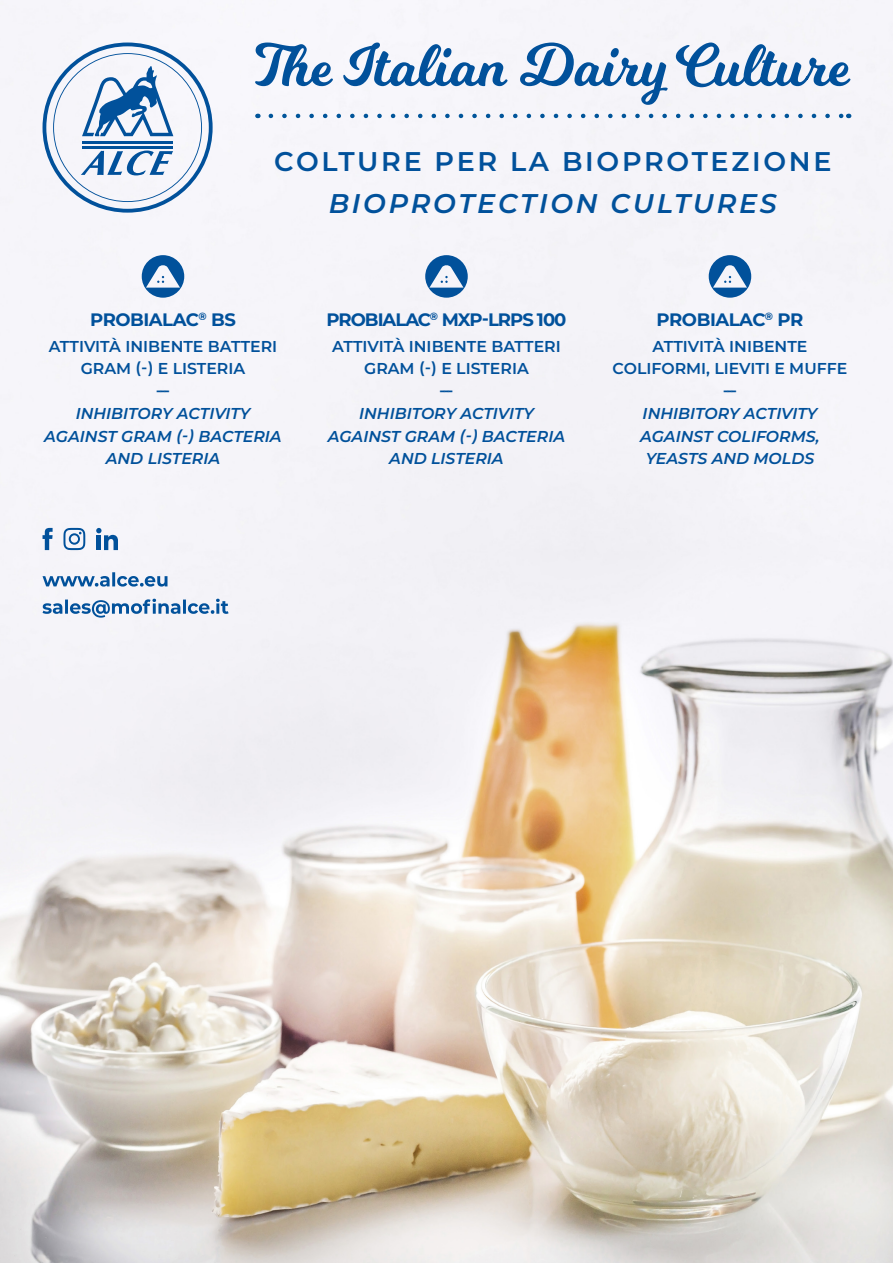
<style>
.page{position:relative;width:893px;height:1263px;background:#fff}
.page>*{position:absolute;margin:0;border:0;box-sizing:border-box;transform-origin:0 0}
.skew_text_01{font:600 27px "Montserrat";letter-spacing:.1em;color:#01519b}
.skew_text_01-2{font:italic 600 27px "Montserrat";letter-spacing:.1em;color:#01519b}
.t1{font:700 18px "Montserrat";letter-spacing:-.035em;color:#01519b}
.t2{font:700 18px "Montserrat";letter-spacing:-.055em;color:#01519b}
.t3{font:italic 600 15.75px/22.5px "Montserrat";color:#01519b;text-align:center}
.t4{font:600 15.75px/22.5px "Montserrat";color:#01519b;text-align:center}
</style>
<div class="page">
<img style="left:0;top:0;width:893px;height:1263px">
<svg style="left:43px;top:43px;width:170px;height:170px"></svg>
<svg style="left:271px;top:114px;width:570px;height:4px"></svg>
<svg style="left:142px;top:255px;width:42px;height:43px"></svg>
<svg style="left:425px;top:255px;width:43px;height:43px"></svg>
<svg style="left:709px;top:255px;width:42px;height:43px"></svg>
<svg style="left:43px;top:572px;width:124px;height:15px"></svg>
<svg style="left:43px;top:528px;width:10px;height:22px"></svg>
<svg style="left:63px;top:528px;width:22px;height:22px"></svg>
<svg style="left:96px;top:528px;width:22px;height:22px"></svg>
<svg style="left:43px;top:599px;width:186px;height:19px"></svg>
<svg style="left:255px;top:43px;width:595px;height:62px"></svg>
<p class="skew_text_01" style="left:274px;top:144px;width:559px">COLTURE PER LA BIOPROTEZIONE</p>
<p class="skew_text_01-2" style="left:329px;top:185px;width:450px">BIOPROTECTION CULTURES</p>
<p class="t1" style="left:90px;top:307px;width:147px">PROBIALAC<sup>®</sup> BS</p>
<p class="t2" style="left:326px;top:307px;width:242px">PROBIALAC<sup>®</sup> MXP-LRPS 100</p>
<p class="t1" style="left:657px;top:307px;width:148px">PROBIALAC<sup>®</sup> PR</p>
<p class="t4" style="left:332px;top:334px;width:230px">ATTIVITÀ INIBENTE BATTERI<br>GRAM (-) E LISTERIA</p>
<p class="t4" style="left:439px;top:379px;width:16px">---</p>
<p class="t3" style="left:328px;top:402px;width:239px">INHIBITORY ACTIVITY<br>AGAINST GRAM (-) BACTERIA<br>AND LISTERIA</p>
<p class="t4" style="left:49px;top:334px;width:230px">ATTIVITÀ INIBENTE BATTERI<br>GRAM (-) E LISTERIA</p>
<p class="t4" style="left:156px;top:379px;width:16px">---</p>
<p class="t3" style="left:44px;top:402px;width:239px">INHIBITORY ACTIVITY<br>AGAINST GRAM (-) BACTERIA<br>AND LISTERIA</p>
<p class="t4" style="left:613px;top:334px;width:236px">ATTIVITÀ INIBENTE<br>COLIFORMI, LIEVITI E MUFFE</p>
<p class="t4" style="left:723px;top:379px;width:16px">---</p>
<p class="t3" style="left:640px;top:402px;width:181px">INHIBITORY ACTIVITY<br>AGAINST COLIFORMS,<br>YEASTS AND MOLDS</p>
</div>
